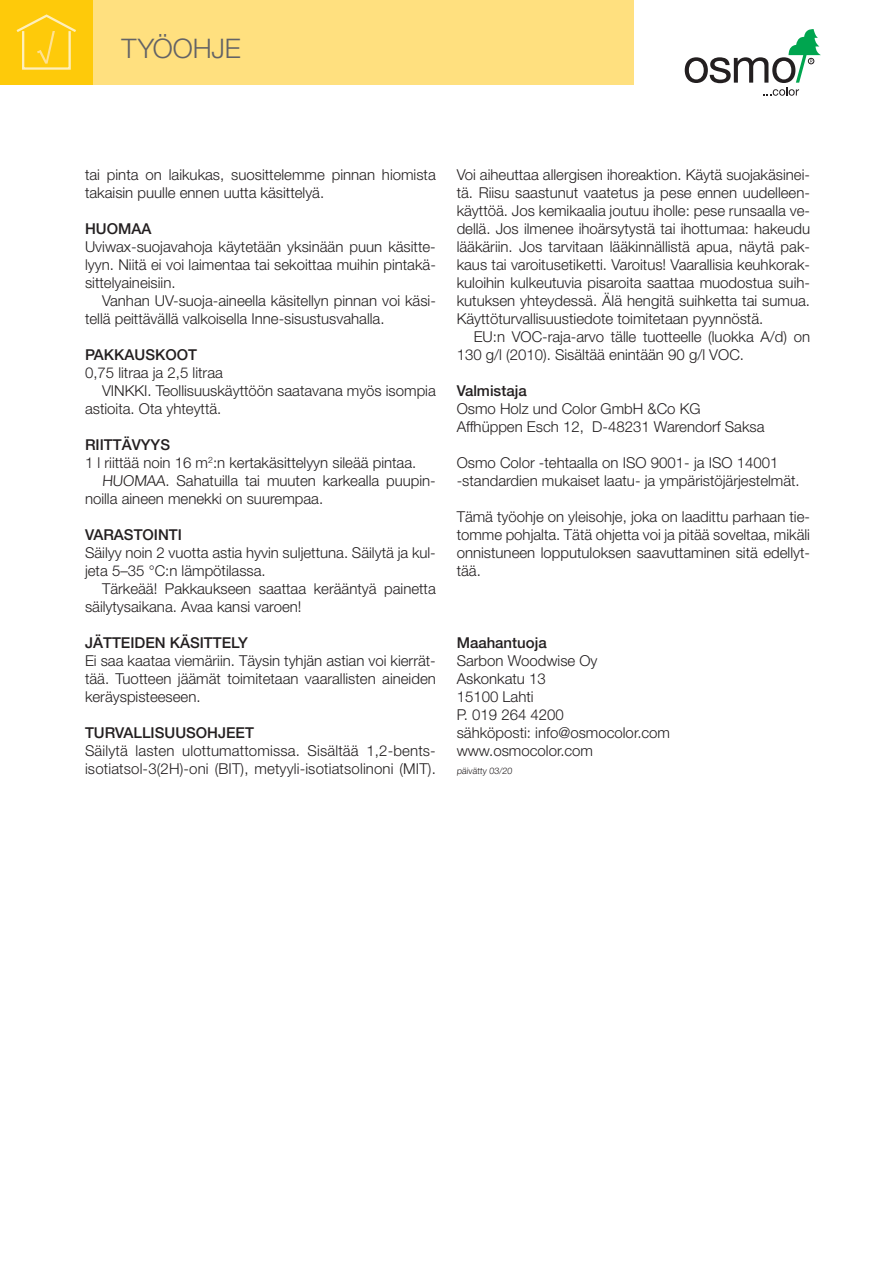
<style>
.page{position:relative;width:893px;height:1263px;background:#fff}
.page>*{position:absolute;margin:0;border:0;box-sizing:border-box;transform-origin:0 0}
.t1{font:300 27px "Helvetica Neue";letter-spacing:-.005em;color:#636366}
.t2{font:300 15px/18px "Helvetica Neue";color:#231f20}
.t3{font:500 15px "Helvetica Neue";color:#231f20}
.t4{font:300 9px "Helvetica Neue";color:#231f20}
</style>
<div class="page">
<div style="left:0;top:0;width:93px;height:85px;background:#feca0a"></div>
<div style="left:93px;top:0;width:540px;height:85px;background:#ffe07f"></div>
<svg style="left:16px;top:14px;width:60px;height:56px"></svg>
<svg style="left:685px;top:29px;width:136px;height:67px"></svg>
<h1 class="t1" style="left:122px;top:31px;width:121px">TYÖOHJE</h1>
<p class="t2" style="left:85px;top:165px;width:352px">tai pinta on laikukas, suosittelemme pinnan hiomista takaisin puulle ennen uutta käsittelyä.</p>
<p class="t3" style="left:85px;top:220px;width:68px">HUOMAA</p>
<p class="t2" style="left:85px;top:237px;width:352px;text-align:justify">Uviwax-suojavahoja käytetään yksinään puun käsitte&shy;lyyn. Niitä ei voi laimentaa tai sekoittaa muihin pintakä&shy;sittelyaineisiin.</p>
<p class="t2" style="left:85px;top:291px;width:352px;text-indent:17px">Vanhan UV-suoja-aineella käsitellyn pinnan voi käsi&shy;tellä peittävällä valkoisella Inne-sisustusvahalla.</p>
<p class="t3" style="left:85px;top:346px;width:113px">PAKKAUSKOOT</p>
<p class="t2" style="left:85px;top:363px;width:139px">0,75 litraa ja 2,5 litraa</p>
<p class="t2" style="left:102px;top:381px;width:335px">VINKKI. Teollisuuskäyttöön saatavana myös isompia</p>
<p class="t2" style="left:85px;top:399px;width:138px">astioita. Ota yhteyttä.</p>
<p class="t3" style="left:85px;top:436px;width:87px">RIITTÄVYYS</p>
<p class="t2" style="left:85px;top:453px;width:333px">1 l riittää noin 16 m<sup>2</sup>:n kertakäsittelyyn sileää pintaa.</p>
<p class="t2" style="left:102px;top:471px;width:335px">HUOMAA. Sahatuilla tai muuten karkealla puupin-</p>
<p class="t2" style="left:85px;top:489px;width:240px">noilla aineen menekki on suurempaa.</p>
<p class="t3" style="left:85px;top:526px;width:98px">VARASTOINTI</p>
<p class="t2" style="left:85px;top:543px;width:352px">Säilyy noin 2 vuotta astia hyvin suljettuna. Säilytä ja kul&shy;jeta 5–35 °C:n lämpötilassa.</p>
<p class="t2" style="left:85px;top:579px;width:352px;text-indent:17px">Tärkeää! Pakkaukseen saattaa kerääntyä painetta säilytysaikana. Avaa kansi varoen!</p>
<p class="t3" style="left:85px;top:634px;width:164px">JÄTTEIDEN KÄSITTELY</p>
<p class="t2" style="left:85px;top:651px;width:352px;text-align:justify">Ei saa kaataa viemäriin. Täysin tyhjän astian voi kierrät&shy;tää. Tuotteen jäämät toimitetaan vaarallisten aineiden keräyspisteeseen.</p>
<p class="t3" style="left:85px;top:724px;width:170px">TURVALLISUUSOHJEET</p>
<p class="t2" style="left:85px;top:741px;width:352px">Säilytä lasten ulottumattomissa. Sisältää 1,2-bents&shy;isotiatsol-3(2H)-oni (BIT), metyyli-isotiatsolinoni (MIT).</p>
<p class="t2" style="left:457px;top:165px;width:355px;text-align:justify">Voi aiheuttaa allergisen ihoreaktion. Käytä suojakäsinei&shy;tä. Riisu saastunut vaatetus ja pese ennen uudelleen&shy;käyttöä. Jos kemikaalia joutuu iholle: pese runsaalla ve&shy;dellä. Jos ilmenee ihoärsytystä tai ihottumaa: hakeudu lääkäriin. Jos tarvitaan lääkinnällistä apua, näytä pak&shy;kaus tai varoitusetiketti. Varoitus! Vaarallisia keuhkorak&shy;kuloihin kulkeutuvia pisaroita saattaa muodostua suih&shy;kutuksen yhteydessä. Älä hengitä suihketta tai sumua.<br>Käyttöturvallisuustiedote toimitetaan pyynnöstä.</p>
<p class="t2" style="left:457px;top:327px;width:355px;text-indent:17px">EU:n VOC-raja-arvo tälle tuotteelle (luokka A/d) on<br>130 g/l (2010). Sisältää enintään 90 g/l VOC.</p>
<p class="t3" style="left:457px;top:382px;width:72px">Valmistaja</p>
<p class="t2" style="left:457px;top:399px;width:309px">Osmo Holz und Color GmbH &amp;Co KG<br>Affhüppen Esch 12, D-48231 Warendorf Saksa</p>
<p class="t2" style="left:457px;top:453px;width:345px">Osmo Color -tehtaalla on ISO 9001- ja ISO 14001 -standardien mukaiset laatu- ja ympäristöjärjestelmät.</p>
<p class="t2" style="left:457px;top:507px;width:355px;text-align:justify">Tämä työohje on yleisohje, joka on laadittu parhaan tie&shy;tomme pohjalta. Tätä ohjetta voi ja pitää soveltaa, mikäli onnistuneen lopputuloksen saavuttaminen sitä edellyt&shy;tää.</p>
<p class="t3" style="left:457px;top:634px;width:92px">Maahantuoja</p>
<p class="t2" style="left:457px;top:651px;width:215px">Sarbon Woodwise Oy<br>Askonkatu 13<br>15100 Lahti<br>P. 019 264 4200<br>sähköposti: info@osmocolor.com www.osmocolor.com</p>
<p class="t4" style="left:457px;top:765px;width:58px">päivätty 03/20</p>
</div>
